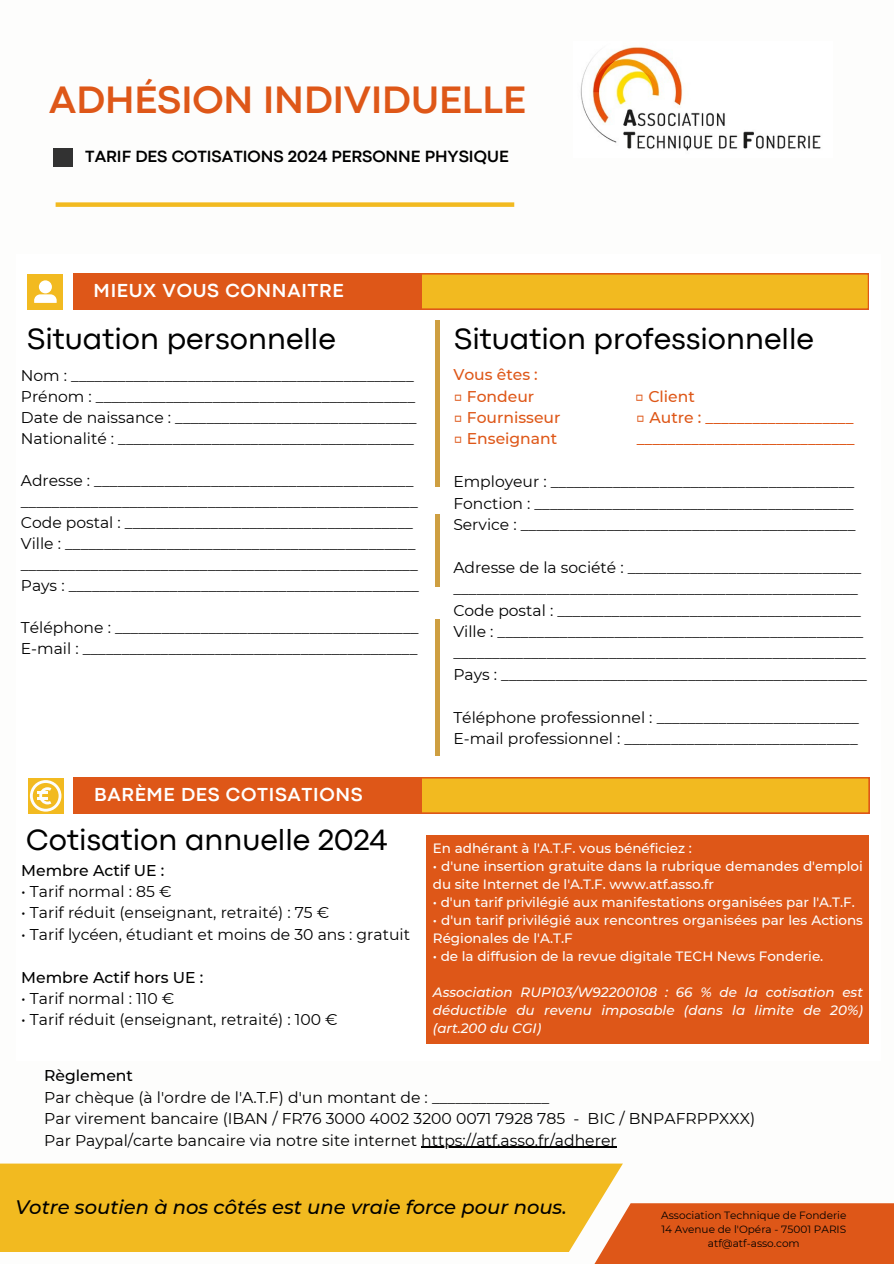
<style>
.page{position:relative;width:894px;height:1264px;background:#fff}
.page>*{position:absolute;margin:0;border:0;box-sizing:border-box;transform-origin:0 0}
.t1{font:700 39.9px "Codec Pro";color:#de5718}
.t2{font:30.6px "Codec Pro";color:#000}
.t3{font:700 19.65px "Codec Pro";letter-spacing:.035em;color:#fff}
.t4{font:italic 500 19.5px "Montserrat";color:#000}
.t5{font:700 16.95px "Codec Pro";color:#000}
.t6{font:15.6px "Montserrat";color:#000}
.t7{font:500 15.6px "Montserrat";color:#de5718}
.t8{font:500 15.6px "Montserrat";color:#000}
.t9{font:500 13.5px/18px "Montserrat";color:#fdfdfc}
.t10{font:italic 500 13.5px/18px "Montserrat";color:#fdfdfc;text-align:justify}
.t11{font:10.5px "Montserrat";color:#000}
</style>
<div class="page">
<div style="left:54px;top:148px;width:19px;height:19px;background:#323232"></div>
<div style="left:56px;top:202px;width:458px;height:5px;background:#f2ba20"></div>
<div style="left:0;top:1163px;width:622px;height:89px;background:#f2ba20"></div>
<svg style="left:421px;top:273px;width:447px;height:36px;background:#f0b31f"></svg>
<div style="left:27px;top:274px;width:36px;height:36px;background:#f2ba20"></div>
<div style="left:73px;top:273px;width:348px;height:37px;background:#de5718"></div>
<div style="left:594px;top:1203px;width:299px;height:60px;background:#de5718"></div>
<svg style="left:34px;top:280px;width:23px;height:23px"></svg>
<img style="left:580px;top:47px;width:241px;height:104px">
<div style="left:435px;top:619px;width:5px;height:137px;background:#ce9f41"></div>
<div style="left:435px;top:514px;width:5px;height:73px;background:#ce9f41"></div>
<div style="left:435px;top:320px;width:5px;height:166px;background:#ce9f41"></div>
<svg style="left:422px;top:777px;width:447px;height:36px;background:#f0b31f"></svg>
<div style="left:28px;top:778px;width:36px;height:36px;background:#f2ba20"></div>
<div style="left:74px;top:777px;width:348px;height:36px;background:#de5718"></div>
<svg style="left:30px;top:780px;width:31px;height:31px"></svg>
<div style="left:426px;top:835px;width:442px;height:209px;background:#de5718"></div>
<hr style="left:421px;top:1146px;width:195px;height:1px;background:#000">
<p class="t1" style="left:49px;top:85px;width:478px">ADHÉSION INDIVIDUELLE</p>
<p class="t5" style="left:85px;top:150px;width:425px">TARIF DES COTISATIONS 2024 PERSONNE PHYSIQUE</p>
<p class="t3" style="left:94px;top:284px;width:251px">MIEUX VOUS CONNAITRE</p>
<p class="t2" style="left:27px;top:327px;width:310px">Situation personnelle</p>
<p class="t2" style="left:454px;top:327px;width:361px">Situation professionnelle</p>
<p class="t7" style="left:453px;top:365px;width:86px">Vous êtes :</p>
<p class="t7" style="left:453px;top:386px;width:82px">□ Fondeur</p>
<p class="t7" style="left:634px;top:386px;width:61px">□ Client</p>
<p class="t7" style="left:453px;top:408px;width:109px">□ Fournisseur</p>
<p class="t7" style="left:635px;top:408px;width:219px">□ Autre : ___________________</p>
<p class="t7" style="left:453px;top:429px;width:105px">□ Enseignant</p>
<p class="t7" style="left:636px;top:429px;width:219px">____________________________</p>
<p class="t6" style="left:453px;top:472px;width:402px">Employeur : _______________________________________</p>
<p class="t6" style="left:453px;top:493px;width:401px">Fonction : _________________________________________</p>
<p class="t6" style="left:453px;top:515px;width:403px">Service : ___________________________________________</p>
<p class="t6" style="left:453px;top:557px;width:409px">Adresse de la société : ______________________________</p>
<p class="t6" style="left:453px;top:579px;width:406px">____________________________________________________</p>
<p class="t6" style="left:453px;top:600px;width:409px">Code postal : _______________________________________</p>
<p class="t6" style="left:453px;top:622px;width:411px">Ville : _______________________________________________</p>
<p class="t6" style="left:453px;top:643px;width:414px">_____________________________________________________</p>
<p class="t6" style="left:453px;top:664px;width:415px">Pays : _______________________________________________</p>
<p class="t6" style="left:453px;top:707px;width:407px">Téléphone professionnel : __________________________</p>
<p class="t6" style="left:453px;top:729px;width:406px">E-mail professionnel : ______________________________</p>
<p class="t6" style="left:21px;top:365px;width:394px">Nom : ____________________________________________</p>
<p class="t6" style="left:21px;top:386px;width:395px">Prénom : _________________________________________</p>
<p class="t6" style="left:21px;top:407px;width:397px">Date de naissance : _______________________________</p>
<p class="t6" style="left:21px;top:428px;width:394px">Nationalité : ______________________________________</p>
<p class="t6" style="left:21px;top:470px;width:394px">Adresse : _________________________________________</p>
<p class="t6" style="left:21px;top:491px;width:398px">___________________________________________________</p>
<p class="t6" style="left:21px;top:513px;width:393px">Code postal : _____________________________________</p>
<p class="t6" style="left:21px;top:534px;width:396px">Ville : _____________________________________________</p>
<p class="t6" style="left:21px;top:555px;width:398px">___________________________________________________</p>
<p class="t6" style="left:21px;top:576px;width:399px">Pays : _____________________________________________</p>
<p class="t6" style="left:21px;top:618px;width:399px">Téléphone : _______________________________________</p>
<p class="t6" style="left:21px;top:639px;width:398px">E-mail : ___________________________________________</p>
<p class="t3" style="left:94px;top:787px;width:270px">BARÈME DES COTISATIONS</p>
<p class="t2" style="left:26px;top:829px;width:362px">Cotisation annuelle 2024</p>
<p class="t8" style="left:21px;top:860px;width:145px">Membre Actif UE :</p>
<p class="t6" style="left:21px;top:882px;width:152px">• Tarif normal : 85 €</p>
<p class="t6" style="left:21px;top:903px;width:309px">• Tarif réduit (enseignant, retraité) : 75 €</p>
<p class="t6" style="left:21px;top:924px;width:390px">• Tarif lycéen, étudiant et moins de 30 ans : gratuit</p>
<p class="t8" style="left:21px;top:967px;width:184px">Membre Actif hors UE :</p>
<p class="t6" style="left:21px;top:988px;width:154px">• Tarif normal : 110 €</p>
<p class="t6" style="left:21px;top:1010px;width:318px">• Tarif réduit (enseignant, retraité) : 100 €</p>
<p class="t9" style="left:432px;top:839px;width:260px">En adhérant à l'A.T.F. vous bénéficiez :</p>
<p class="t9" style="left:432px;top:857px;width:431px">• d'une insertion gratuite dans la rubrique demandes d'emploi du site Internet de l'A.T.F. www.atf.asso.fr</p>
<p class="t9" style="left:432px;top:893px;width:423px">• d'un tarif privilégié aux manifestations organisées par l'A.T.F.</p>
<p class="t9" style="left:432px;top:911px;width:431px">• d'un tarif privilégié aux rencontres organisées par les Actions<br>Régionales de l'A.T.F</p>
<p class="t9" style="left:432px;top:947px;width:392px">• de la diffusion de la revue digitale TECH News Fonderie.</p>
<p class="t10" style="left:432px;top:983px;width:431px">Association RUP103/W92200108 : 66 % de la cotisation est déductible du revenu imposable (dans la limite de 20%) (art.200 du CGI)</p>
<p class="t8" style="left:44px;top:1066px;width:90px">Règlement</p>
<p class="t6" style="left:44px;top:1087px;width:506px">Par chèque (à l'ordre de l'A.T.F) d'un montant de : _______________</p>
<p class="t6" style="left:44px;top:1109px;width:712px">Par virement bancaire (IBAN / FR76 3000 4002 3200 0071 7928 785 - BIC / BNPAFRPPXXX)</p>
<p class="t6" style="left:44px;top:1130px;width:573px">Par Paypal/carte bancaire via notre site internet https://atf.asso.fr/adherer</p>
<p class="t4" style="left:15px;top:1194px;width:553px">Votre soutien à nos côtés est une vraie force pour nous.</p>
<p class="t11" style="left:661px;top:1208px;width:186px">Association Technique de Fonderie</p>
<p class="t11" style="left:661px;top:1223px;width:186px">14 Avenue de l'Opéra - 75001 PARIS</p>
<p class="t11" style="left:707px;top:1237px;width:93px">atf@atf-asso.com</p>
</div>
